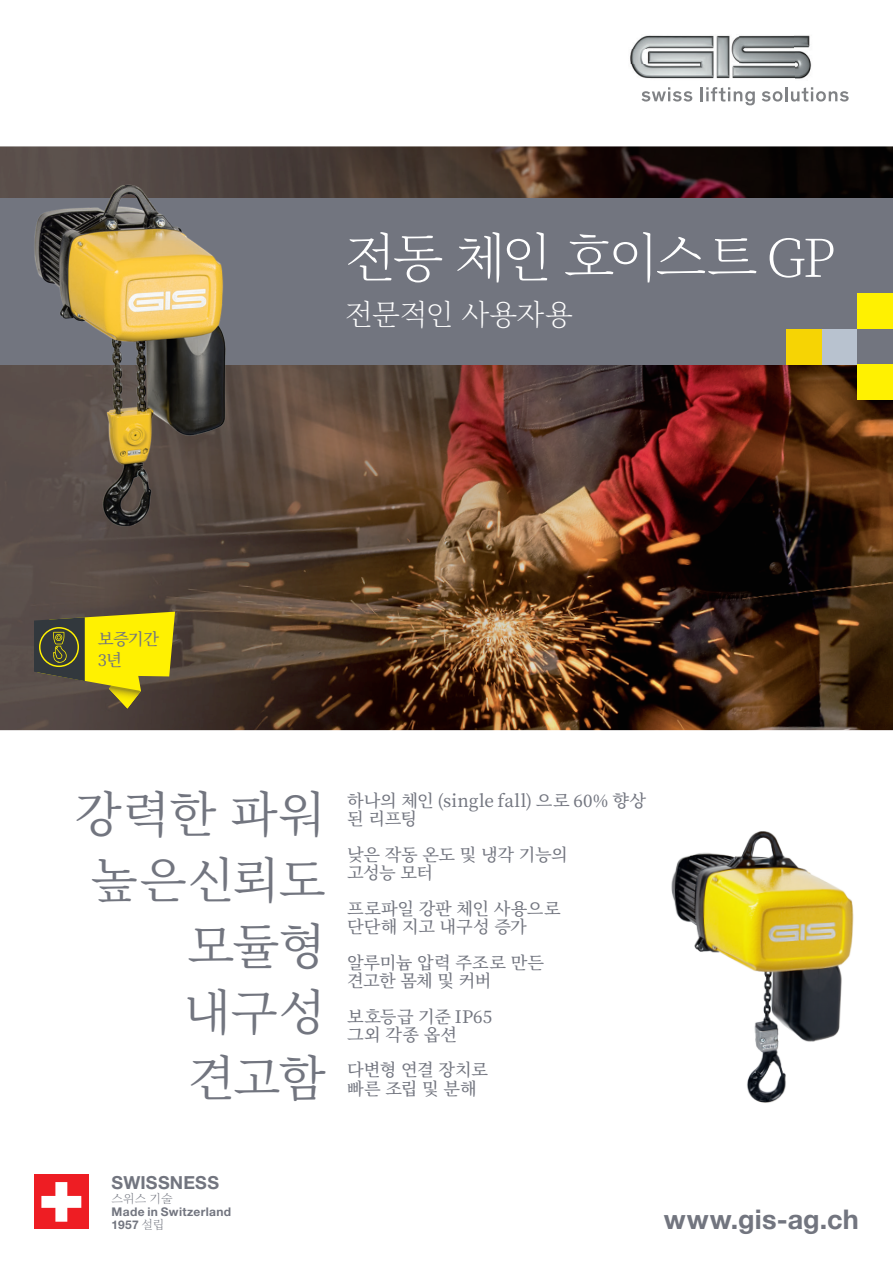
<style>
.page{position:relative;width:893px;height:1263px;background:#fff}
.page>*{position:absolute;margin:0;border:0;box-sizing:border-box;transform-origin:0 0}
.t1{font:200 52.65px "Source Han Serif K";letter-spacing:-.065em;color:#fff}
.USP_Front_Schlagwort{font:48.75px "Source Han Serif K";letter-spacing:-.015em;color:#72757f}
.t2{font:200 28.8px "Source Han Serif K";letter-spacing:-.015em;color:#fff}
.t3{font:700 27px "Helvetica Neue";letter-spacing:.01em;color:#72757f}
.Titel_Produktedetail{font:700 18px "Helvetica Neue LT Pro";letter-spacing:.01em;color:#72757f}
.USP-Liste-neu{font:500 17.25px/18px "Source Han Serif K";letter-spacing:-.01em;color:#737680}
.USP-Liste-neu-2{font:500 17.25px/18px "Source Han Serif K";letter-spacing:-.03em;color:#737680}
.USP-Liste-neu-3{font:500 17.25px/18px "Source Han Serif K";letter-spacing:.01em;color:#737680}
.t4{font:500 16.5px "Source Han Serif K";letter-spacing:-.045em;color:#72757f}
.Titel_Produktedetail-2{font:700 12px/13.2px "Helvetica Neue LT Pro";letter-spacing:.03em;color:#72757f}
.s1{font-family:"Source Han Serif K";font-weight:200}
</style>
<div class="page">
<img style="left:0;top:146px;width:893px;height:584px">
<div style="left:0;top:198px;width:893px;height:166px;background:#72757f"></div>
<img style="left:0;top:172px;width:233px;height:361px">
<div style="left:822px;top:329px;width:35px;height:35px;background:#b8c2cf"></div>
<div style="left:786px;top:329px;width:36px;height:35px;background:#f6d404"></div>
<div style="left:857px;top:364px;width:36px;height:35px;background:#fff101"></div>
<div style="left:857px;top:294px;width:36px;height:35px;background:#fff101"></div>
<svg style="left:641px;top:87px;width:51px;height:15px"></svg>
<svg style="left:701px;top:87px;width:54px;height:18px"></svg>
<svg style="left:762px;top:91px;width:20px;height:11px"></svg>
<hr style="left:785px;top:87px;width:3px;height:14px;background:#808285">
<svg style="left:791px;top:87px;width:58px;height:15px"></svg>
<img style="left:630px;top:35px;width:182px;height:44px">
<img style="left:671px;top:831px;width:183px;height:272px">
<hr style="left:214px;top:1175px;width:1px;height:54px;background:#231f20">
<div style="left:34px;top:1175px;width:55px;height:54px;background:#ee1d23"></div>
<svg style="left:41px;top:1182px;width:40px;height:40px"></svg>
<svg style="left:34px;top:612px;width:141px;height:96px;background:#9f9621"></svg>
<p class="t1" style="left:345px;top:228px;width:492px">전동 체인 호이스트 GP</p>
<p class="t2" style="left:345px;top:299px;width:229px">전문적인 사용자용</p>
<p class="t4" style="left:98px;top:629px;width:63px">보증기간</p>
<p class="t4" style="left:98px;top:650px;width:26px">3년</p>
<p class="USP_Front_Schlagwort" style="left:75px;top:787px;width:253px">강력한 파워</p>
<p class="USP_Front_Schlagwort" style="left:91px;top:853px;width:237px">높은신뢰도</p>
<p class="USP_Front_Schlagwort" style="left:187px;top:919px;width:140px">모듈형</p>
<p class="USP_Front_Schlagwort" style="left:184px;top:985px;width:144px">내구성</p>
<p class="USP_Front_Schlagwort" style="left:188px;top:1051px;width:139px">견고함</p>
<p class="USP-Liste-neu" style="left:347px;top:792px;width:300px">하나의 체인 (single fall) 으로 60% 향상 된 리프팅</p>
<p class="USP-Liste-neu-2" style="left:347px;top:846px;width:222px">낮은 작동 온도 및 냉각 기능의 고성능 모터</p>
<p class="USP-Liste-neu" style="left:347px;top:900px;width:215px">프로파일 강판 체인 사용으로 단단해 지고 내구성 증가</p>
<p class="USP-Liste-neu" style="left:347px;top:954px;width:198px">알루미늄 압력 주조로 만든 견고한 몸체 및 커버</p>
<p class="USP-Liste-neu-3" style="left:347px;top:1007px;width:147px">보호등급 기준 IP65 그외 각종 옵션</p>
<p class="USP-Liste-neu" style="left:347px;top:1061px;width:142px;line-height:18.6px">다변형 연결 장치로 빠른 조립 및 분해</p>
<p class="Titel_Produktedetail" style="left:112px;top:1172px;width:109px">SWISSNESS</p>
<p class="Titel_Produktedetail-2" style="left:112px;top:1191px;width:121px"><span class="s1">스위스 기술<br></span>Made in Switzerland</p>
<p class="Titel_Produktedetail-2" style="left:112px;top:1218px;width:54px">1957 <span class="s1">설립</span></p>
<p class="t3" style="left:664px;top:1198px;width:196px">www.gis-ag.ch</p>
</div>
